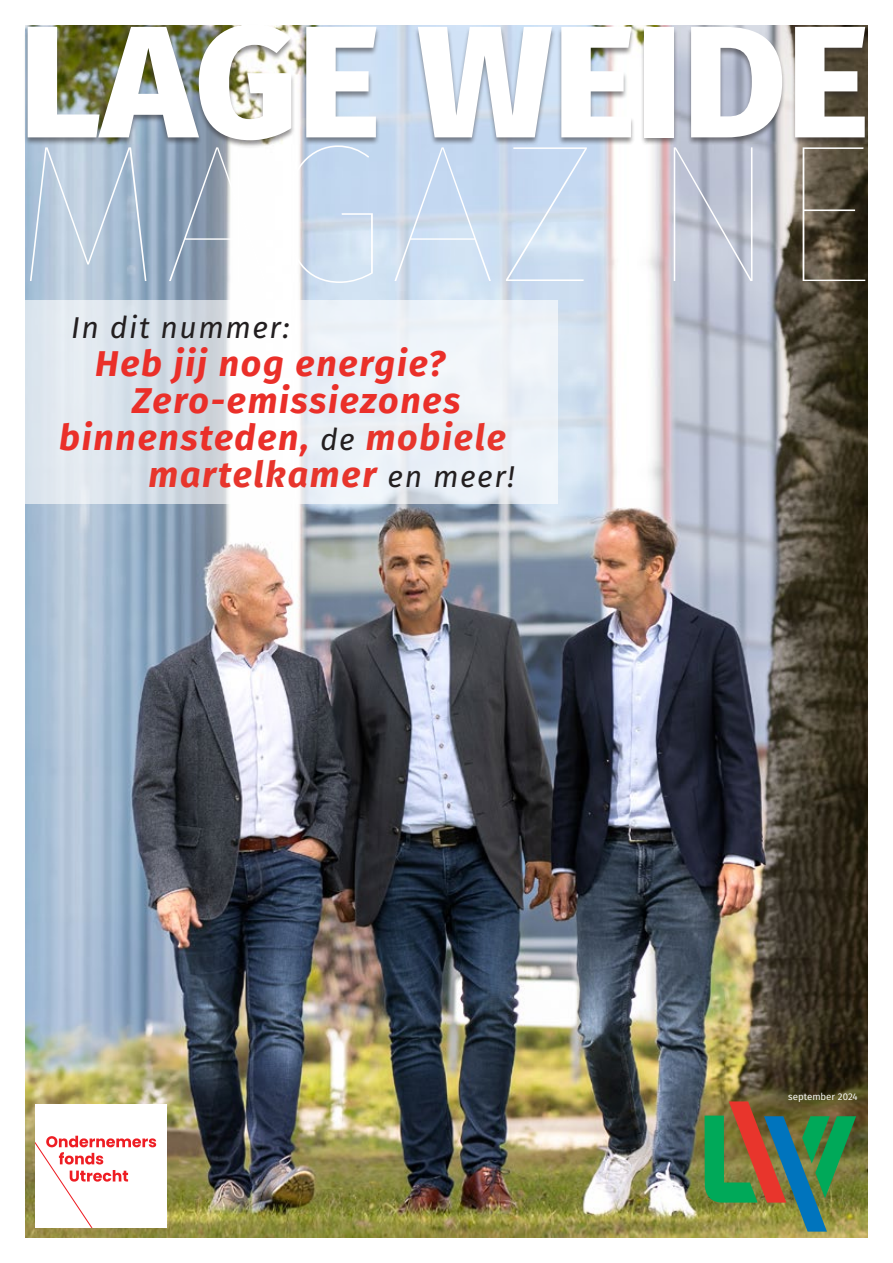
<style>
.page{position:relative;width:893px;height:1263px;background:#fff}
.page>*{position:absolute;margin:0;border:0;box-sizing:border-box;transform-origin:0 0}
.t1{font:196.5px "Fira Sans Eight";color:#fff}
.t2{font:800 159px "Fira Sans";color:#fff}
.t3{font:italic 700 35.85px "Fira Sans";letter-spacing:.05em;color:#ea2f29}
.t4{font:italic 700 35.85px "Fira Sans";letter-spacing:.05em;color:#e7352c}
.t5{font:italic 30.15px "Fira Sans";letter-spacing:.05em;color:#231f20}
.t6{font:9.75px "Fira Sans";color:#fff}
.s1{font-weight:400;font-size:30.15px;color:#231f20}
.s2{color:#e7352c}
</style>
<div class="page">
<img style="left:26px;top:149px;width:841px;height:1088px">
<div style="left:23px;top:24px;width:847px;height:125px;background:#231f20;opacity:.5"></div>
<div style="left:35px;top:1104px;width:132px;height:124px;background:#fff"></div>
<svg style="left:35px;top:1136px;width:121px;height:92px"></svg>
<svg style="left:26px;top:300px;width:532px;height:203px;fill:#e9eff6"></svg>
<svg style="left:705px;top:1101px;width:151px;height:130px"></svg>
<h2 class="t2" style="left:19px;top:-56px;width:852px">LAGE WEIDE</h2>
<h1 class="t1" style="left:14px;top:75px;width:863px">MAGAZINE</h1>
<p class="t5" style="left:71px;top:307px;width:220px">In dit nummer:</p>
<p class="t3" style="left:95px;top:333px;width:352px">Heb jij nog energie?</p>
<p class="t3" style="left:132px;top:370px;width:330px">Zero-emissiezones</p>
<p class="t3" style="left:59px;top:407px;width:448px">binnensteden, <span class="s1">de</span> <span class="s2">mobiele</span></p>
<p class="t4" style="left:148px;top:445px;width:368px">martelkamer <span class="s1">en meer!</span></p>
<p class="t6" style="left:788px;top:1089px;width:71px">september 2024</p>
</div>
